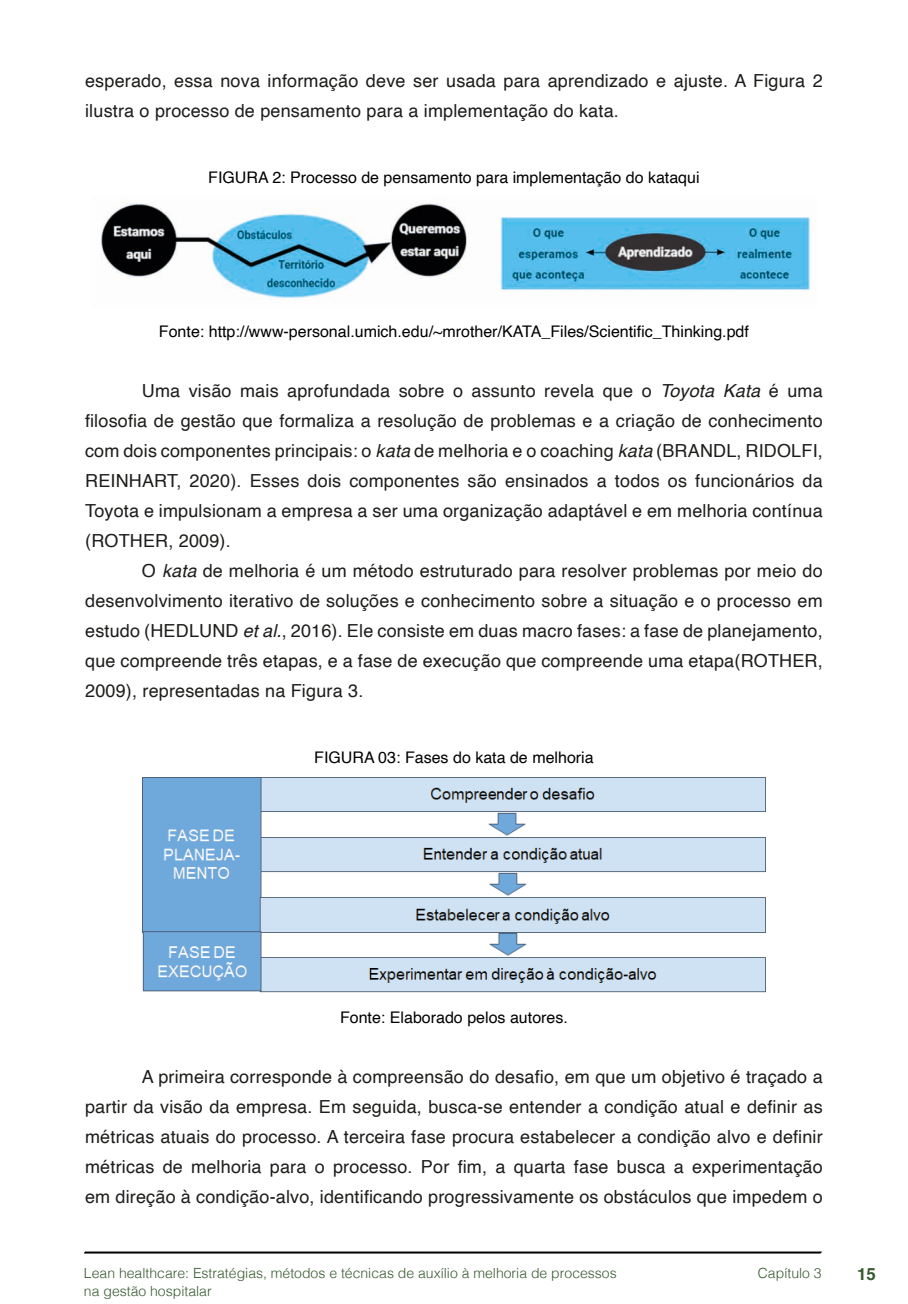
<style>
.page{position:relative;width:908px;height:1304px;background:#fff}
.page>*{position:absolute;margin:0;border:0;box-sizing:border-box;transform-origin:0 0}
.t1{font:18px/30px "Helvetica";letter-spacing:.01em;color:#1d1d1b;text-align:justify}
.t2{font:700 16.8px "Helvetica";color:#375a2f}
.t3{font:16px "Helvetica";color:#000}
.t4{font:300 14px/18px "Helvetica";color:#375a2f}
.s1{font-style:italic}
</style>
<div class="page">
<svg style="left:84px;top:1251px;width:737px;height:3px;background:#515151"></svg>
<img style="left:101px;top:202px;width:710px;height:98px">
<img style="left:142px;top:777px;width:623px;height:215px">
<p class="t1" style="left:85px;top:66px;width:738px">esperado, essa nova informação deve ser usada para aprendizado e ajuste. A Figura 2 ilustra o processo de pensamento para a implementação do kata.</p>
<p class="t3" style="left:208px;top:165px;width:492px">FIGURA 2: Processo de pensamento para implementação do kataqui</p>
<p class="t3" style="left:159px;top:319px;width:591px">Fonte: http://www-personal.umich.edu/~mrother/KATA_Files/Scientific_Thinking.pdf</p>
<p class="t1" style="left:85px;top:376px;width:739px;text-indent:57px">Uma visão mais aprofundada sobre o assunto revela que o <span class="s1">Toyota Kata</span> é uma filosofia de gestão que formaliza a resolução de problemas e a criação de conhecimento com dois componentes principais: o <span class="s1">kata</span> de melhoria e o coaching <span class="s1">kata</span> (BRANDL, RIDOLFI, REINHART, 2020). Esses dois componentes são ensinados a todos os funcionários da Toyota e impulsionam a empresa a ser uma organização adaptável e em melhoria contínua (ROTHER, 2009).</p>
<p class="t1" style="left:85px;top:556px;width:738px;text-indent:57px">O <span class="s1">kata</span> de melhoria é um método estruturado para resolver problemas por meio do desenvolvimento iterativo de soluções e conhecimento sobre a situação e o processo em estudo (HEDLUND <span class="s1">et al.</span>, 2016). Ele consiste em duas macro fases: a fase de planejamento, que compreende três etapas, e a fase de execução que compreende uma etapa(ROTHER, 2009), representadas na Figura 3.</p>
<p class="t3" style="left:314px;top:745px;width:281px">FIGURA 03: Fases do kata de melhoria</p>
<p class="t3" style="left:340px;top:1005px;width:229px">Fonte: Elaborado pelos autores.</p>
<p class="t1" style="left:85px;top:1062px;width:738px;text-indent:57px">A primeira corresponde à compreensão do desafio, em que um objetivo é traçado a partir da visão da empresa. Em seguida, busca-se entender a condição atual e definir as métricas atuais do processo. A terceira fase procura estabelecer a condição alvo e definir métricas de melhoria para o processo. Por fim, a quarta fase busca a experimentação em direção à condição-alvo, identificando progressivamente os obstáculos que impedem o</p>
<p class="t4" style="left:84px;top:1263px;width:534px">Lean healthcare: Estratégias, métodos e técnicas de auxílio à melhoria de processos na gestão hospitalar</p>
<p class="t4" style="left:757px;top:1263px;width:65px">Capítulo 3</p>
<p class="t2" style="left:856px;top:1264px;width:20px">15</p>
</div>
